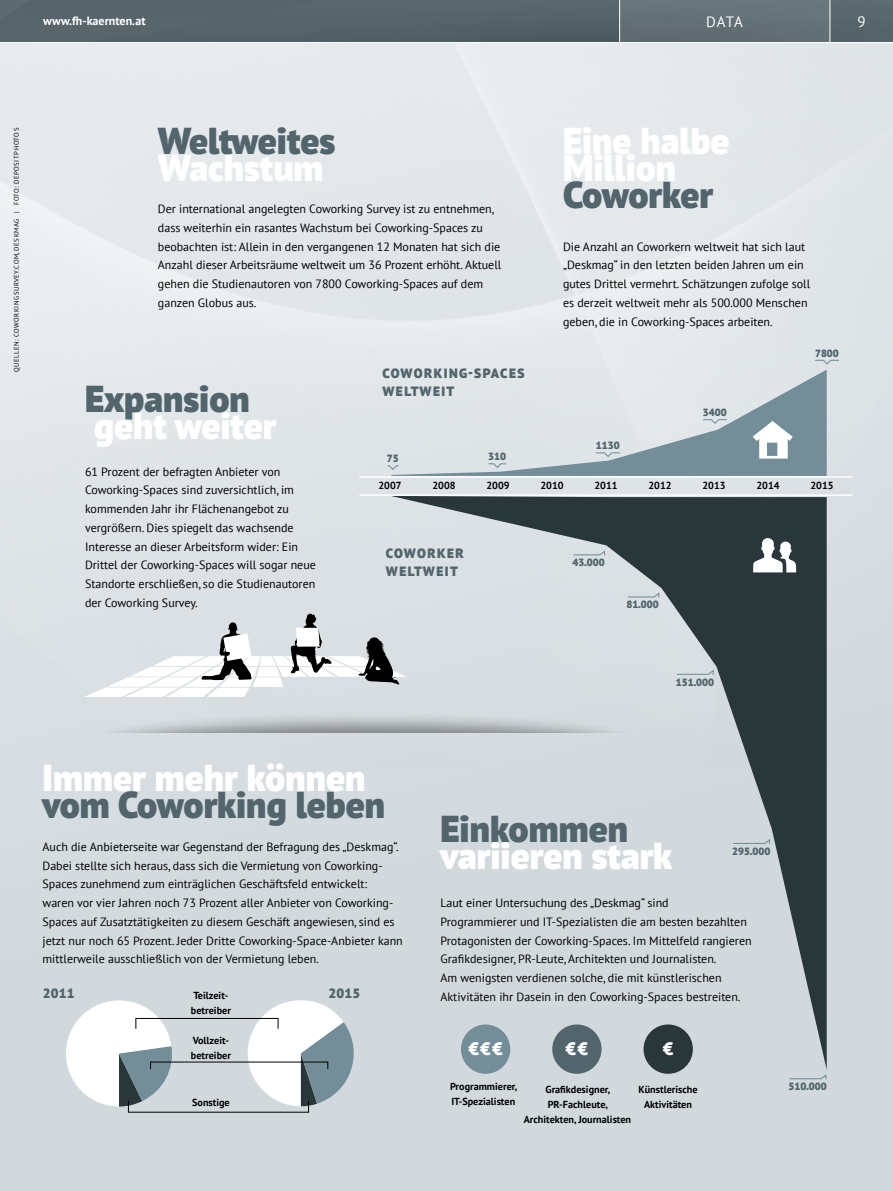
<style>
.page{position:relative;width:893px;height:1191px;background:#fff}
.page>*{position:absolute;margin:0;border:0;box-sizing:border-box;transform-origin:0 0}
.ÜS-Fakten{font:900 37.5px/27px "PT Sans Pro";color:#fff}
.ÜS-Fakten-2{font:900 37.5px/27px "PT Sans Pro";color:#52656d}
.ZT-Infobox-klein{font:900 18px "PT Sans Pro";color:#fff}
.t1{font:15px "PT Sans";color:#fff}
.ZT-Infobox{font:900 13.5px/18.8px "PT Sans Pro";letter-spacing:.11em;color:#52656d}
.GT-Infobox{font:12px/18.8px "PT Sans";color:#000}
.t2{font:700 12px "PT Sans";color:#fff}
.ZT-Infobox-klein-2{font:900 10.5px "PT Sans Pro";letter-spacing:-.06em;color:#52656d}
.GT-Infobox-klein{font:700 10.2px/15px "PT Sans";color:#000}
.Fotonachweis-klein{font:6.75px "PT Sans";letter-spacing:.08em;color:#000}
.s1{color:#fff}
.s2{color:#52656d}
</style>
<div class="page">
<img style="left:0;top:43px;width:893px;height:1148px">
<div style="left:86px;top:710px;width:558px;height:75px;background:#000;opacity:.8"></div>
<div style="left:1px;top:734px;width:668px;height:75px;background:#d6dde0"></div>
<div style="left:0;top:0;width:893px;height:42px;background:#56646a"></div>
<div style="left:620px;top:0;width:210px;height:42px;background:#637076"></div>
<hr style="left:619px;top:0;width:1px;height:43px;background:#fff">
<hr style="left:830px;top:0;width:1px;height:43px;background:#fff">
<div style="left:461px;top:1024px;width:49px;height:49px;background:#738e99;border-radius:50%"></div>
<div style="left:552px;top:1024px;width:50px;height:49px;background:#52656d;border-radius:50%"></div>
<div style="left:643px;top:1024px;width:50px;height:49px;background:#29363a;border-radius:50%"></div>
<hr style="left:359px;top:476px;width:494px;height:2px;background:#fff">
<svg style="left:391px;top:496px;width:436px;height:573px;background:#abb3b7"></svg>
<svg style="left:391px;top:369px;width:436px;height:107px;background:#c4ced3"></svg>
<svg style="left:814px;top:359px;width:26px;height:6px"></svg>
<svg style="left:702px;top:418px;width:26px;height:7px"></svg>
<svg style="left:595px;top:452px;width:26px;height:6px"></svg>
<svg style="left:487px;top:463px;width:20px;height:6px"></svg>
<svg style="left:386px;top:465px;width:14px;height:6px"></svg>
<hr style="left:359px;top:494px;width:494px;height:2px;background:#fff">
<svg style="left:676px;top:668px;width:38px;height:8px"></svg>
<svg style="left:627px;top:591px;width:33px;height:7px"></svg>
<svg style="left:572px;top:549px;width:34px;height:7px"></svg>
<svg style="left:732px;top:837px;width:39px;height:8px"></svg>
<svg style="left:788px;top:1073px;width:39px;height:7px"></svg>
<svg style="left:753px;top:421px;width:40px;height:37px"></svg>
<svg style="left:753px;top:538px;width:43px;height:34px"></svg>
<svg style="left:248px;top:1000px;width:113px;height:106px"></svg>
<svg style="left:66px;top:1000px;width:109px;height:106px"></svg>
<div style="left:135px;top:1018px;width:144px;height:11px;border:1px solid #000"></div>
<svg style="left:84px;top:613px;width:323px;height:84px"></svg>
<p class="t2" style="left:43px;top:13px;width:104px">www.fh-kaernten.at</p>
<p class="t1" style="left:706px;top:12px;width:38px">DATA</p>
<p class="t1" style="left:857px;top:12px;width:10px">9</p>
<p class="Fotonachweis-klein" style="left:12px;top:372px;width:246px;rotate:-90deg">QUELLEN: COWORKINGSURVEY.COM, DESKMAG | FOTO: DEPOSITPHOTOS</p>
<p class="ÜS-Fakten-2" style="left:158px;top:127px;width:179px">Weltweites<br><span class="s1">Wachstum</span></p>
<p class="GT-Infobox" style="left:158px;top:199px;width:345px">Der international angelegten Coworking Survey ist zu entnehmen, dass weiterhin ein rasantes Wachstum bei Coworking-Spaces zu beobachten ist: Allein in den vergangenen 12 Monaten hat sich die Anzahl dieser Arbeitsräume weltweit um 36 Prozent erhöht. Aktuell gehen die Studienautoren von 7800 Coworking-Spaces auf dem ganzen Globus aus.</p>
<p class="ÜS-Fakten" style="left:563px;top:127px;width:168px">Eine halbe<br>Million<br><span class="s2">Coworker</span></p>
<p class="GT-Infobox" style="left:563px;top:237px;width:249px">Die Anzahl an Coworkern weltweit hat sich laut „Deskmag“ in den letzten beiden Jahren um ein gutes Drittel vermehrt. Schätzungen zufolge soll es derzeit weltweit mehr als 500.000 Menschen geben, die in Coworking-Spaces arbeiten.</p>
<p class="ZT-Infobox-klein-2" style="left:815px;top:346px;width:26px">7800</p>
<p class="ÜS-Fakten" style="left:85px;top:385px;width:193px"><span class="s2">Expansion </span>geht weiter</p>
<p class="GT-Infobox" style="left:85px;top:462px;width:232px">61 Prozent der befragten Anbieter von Coworking-Spaces sind zuversichtlich, im kommenden Jahr ihr Flächenangebot zu vergrößern. Dies spiegelt das wachsende Interesse an dieser Arbeitsform wider: Ein Drittel der Coworking-Spaces will sogar neue Standorte erschließen, so die Studienautoren der Coworking Survey.</p>
<p class="ZT-Infobox" style="left:382px;top:363px;width:144px">COWORKING-SPACES<br>WELTWEIT</p>
<p class="ZT-Infobox-klein-2" style="left:386px;top:451px;width:14px">75</p>
<p class="ZT-Infobox-klein-2" style="left:488px;top:449px;width:20px">310</p>
<p class="ZT-Infobox-klein-2" style="left:596px;top:438px;width:26px">1130</p>
<p class="ZT-Infobox-klein-2" style="left:703px;top:405px;width:26px">3400</p>
<p class="GT-Infobox-klein" style="left:378px;top:478px;width:25px">2007</p>
<p class="GT-Infobox-klein" style="left:432px;top:478px;width:25px">2008</p>
<p class="GT-Infobox-klein" style="left:486px;top:478px;width:25px">2009</p>
<p class="GT-Infobox-klein" style="left:540px;top:478px;width:25px">2010</p>
<p class="GT-Infobox-klein" style="left:594px;top:478px;width:25px">2011</p>
<p class="GT-Infobox-klein" style="left:648px;top:478px;width:25px">2012</p>
<p class="GT-Infobox-klein" style="left:702px;top:478px;width:25px">2013</p>
<p class="GT-Infobox-klein" style="left:756px;top:478px;width:25px">2014</p>
<p class="GT-Infobox-klein" style="left:810px;top:478px;width:25px">2015</p>
<p class="ZT-Infobox" style="left:386px;top:543px;width:79px">COWORKER<br>WELTWEIT</p>
<p class="ZT-Infobox-klein-2" style="left:572px;top:555px;width:34px">43.000</p>
<p class="ZT-Infobox-klein-2" style="left:626px;top:597px;width:34px">81.000</p>
<p class="ZT-Infobox-klein-2" style="left:676px;top:675px;width:40px">151.000</p>
<p class="ÜS-Fakten-2" style="left:43px;top:763px;width:344px"><span class="s1">Immer mehr können </span>vom Coworking leben</p>
<p class="GT-Infobox" style="left:43px;top:837px;width:362px">Auch die Anbieterseite war Gegenstand der Befragung des „Deskmag“.<br>Dabei stellte sich heraus, dass sich die Vermietung von Coworking-Spaces zunehmend zum einträglichen Geschäftsfeld entwickelt:<br>waren vor vier Jahren noch 73 Prozent aller Anbieter von Coworking-Spaces auf Zusatztätigkeiten zu diesem Geschäft angewiesen, sind es jetzt nur noch 65 Prozent. Jeder Dritte Coworking-Space-Anbieter kann mittlerweile ausschließlich von der Vermietung leben.</p>
<p class="ZT-Infobox" style="left:42px;top:984px;width:34px">2011</p>
<p class="ZT-Infobox" style="left:328px;top:984px;width:34px">2015</p>
<p class="GT-Infobox-klein" style="left:191px;top:987px;width:41px">Teilzeit&shy;betreiber</p>
<p class="GT-Infobox-klein" style="left:191px;top:1032px;width:41px">Vollzeit&shy;betreiber</p>
<p class="GT-Infobox-klein" style="left:192px;top:1094px;width:39px">Sonstige</p>
<p class="ÜS-Fakten" style="left:441px;top:815px;width:233px"><span class="s2">Einkommen </span>variieren stark</p>
<p class="GT-Infobox" style="left:441px;top:893px;width:313px">Laut einer Untersuchung des „Deskmag“ sind<br>Programmierer und IT-Spezialisten die am besten bezahlten Protagonisten der Coworking-Spaces. Im Mittelfeld rangieren Grafikdesigner, PR-Leute, Architekten und Journalisten.<br>Am wenigsten verdienen solche, die mit künstlerischen Aktivitäten ihr Dasein in den Coworking-Spaces bestreiten.</p>
<p class="ZT-Infobox-klein-2" style="left:732px;top:844px;width:40px">295.000</p>
<p class="ZT-Infobox-klein" style="left:468px;top:1037px;width:37px">€€€</p>
<p class="ZT-Infobox-klein" style="left:565px;top:1037px;width:25px">€€</p>
<p class="ZT-Infobox-klein" style="left:662px;top:1037px;width:13px">€</p>
<p class="GT-Infobox-klein" style="left:450px;top:1079px;width:69px">Programmierer,<br>IT-Spezialisten</p>
<p class="GT-Infobox-klein" style="left:524px;top:1081px;width:109px;text-align:center">Grafikdesigner,<br>PR-Fachleute,<br>Architekten, Journalisten</p>
<p class="GT-Infobox-klein" style="left:638px;top:1081px;width:61px;text-align:center">Künstlerische<br>Aktivitäten</p>
<p class="ZT-Infobox-klein-2" style="left:788px;top:1079px;width:40px">510.000</p>
</div>
